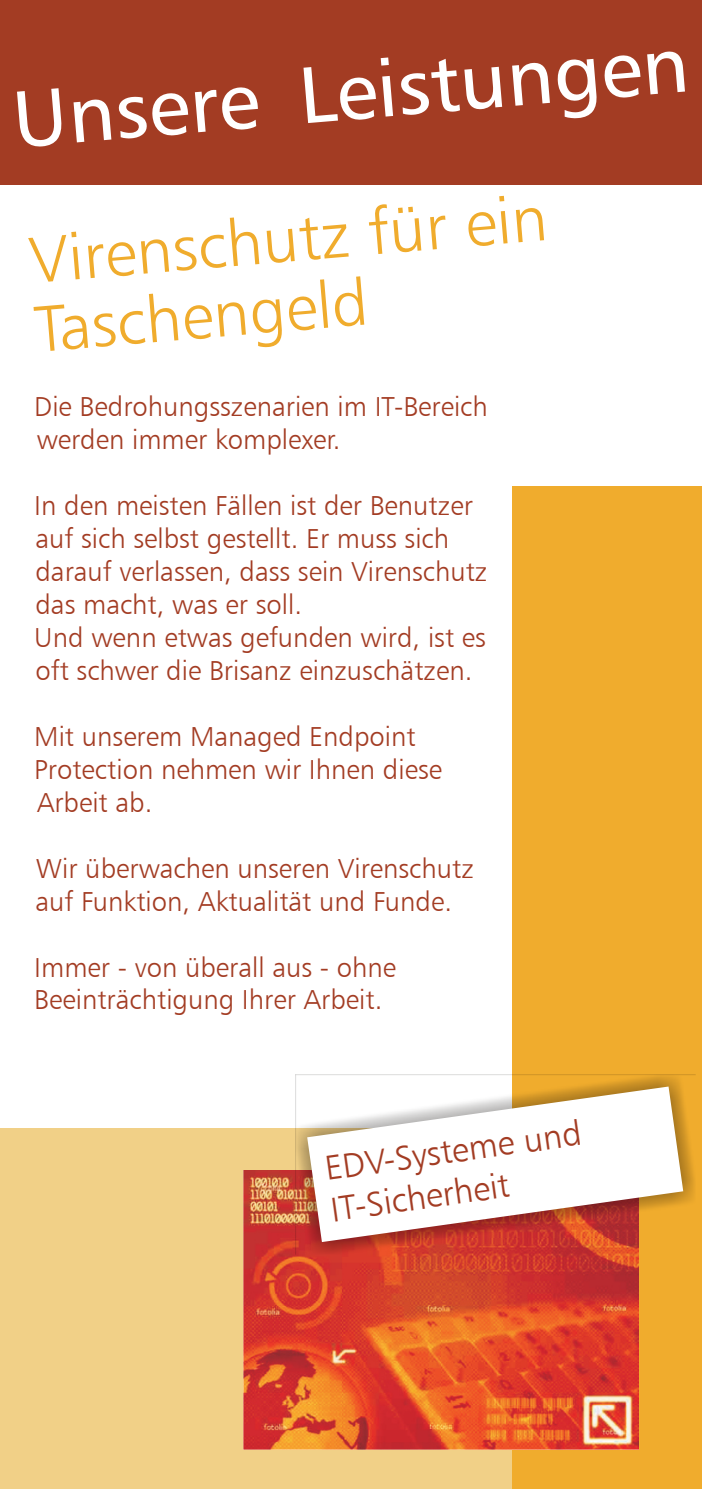
<style>
.page{position:relative;width:702px;height:1489px;background:#fff}
.page>*{position:absolute;margin:0;border:0;box-sizing:border-box;transform-origin:0 0}
.t1{font:80px "Humanist 777 BT Roman B";color:#fff}
.t2{font:65px/68.8px "Humanist 777 BT Light B";color:#f0ac2d}
.t3{font:34.75px/41.5px "Humanist 777 BT Light B";color:#a33c23}
.t4{font:27.5px/33px "Humanist 777 BT Light B";color:#a33c23}
</style>
<div class="page">
<div style="left:0;top:1128px;width:702px;height:360px;background:#f1d087"></div>
<div style="left:512px;top:486px;width:190px;height:1002px;background:#f0ac2d"></div>
<img style="left:243px;top:1170px;width:395px;height:279px">
<img style="left:295px;top:1074px;width:400px;height:179px">
<svg style="left:307px;top:1086px;width:376px;height:155px;fill:#fff"></svg>
<div style="left:0;top:0;width:702px;height:184px;background:#a33c23"></div>
<h1 class="t1" style="left:10px;top:88px;width:679px;rotate:-5deg">Unsere Leistungen</h1>
<h2 class="t2" style="left:26px;top:233px;width:521px;rotate:-5deg">Virenschutz für ein<br>Taschengeld</h2>
<p class="t4" style="left:34px;top:392px;width:455px">Die Bedrohungsszenarien im IT-Bereich werden immer komplexer.</p>
<p class="t4" style="left:34px;top:491px;width:454px">In den meisten Fällen ist der Benutzer auf sich selbst gestellt. Er muss sich darauf verlassen, dass sein Virenschutz das macht, was er soll.</p>
<p class="t4" style="left:34px;top:623px;width:453px">Und wenn etwas gefunden wird, ist es oft schwer die Brisanz einzuschätzen.</p>
<p class="t4" style="left:34px;top:722px;width:409px">Mit unserem Managed Endpoint<br>Protection nehmen wir Ihnen diese<br>Arbeit ab.</p>
<p class="t4" style="left:35px;top:854px;width:440px">Wir überwachen unseren Virenschutz auf Funktion, Aktualität und Funde.</p>
<p class="t4" style="left:34px;top:952px;width:363px">Immer - von überall aus - ohne<br>Beeinträchtigung Ihrer Arbeit.</p>
<p class="t3" style="left:322px;top:1150px;width:260px;rotate:-8deg">EDV-Systeme und<br>IT-Sicherheit</p>
</div>
